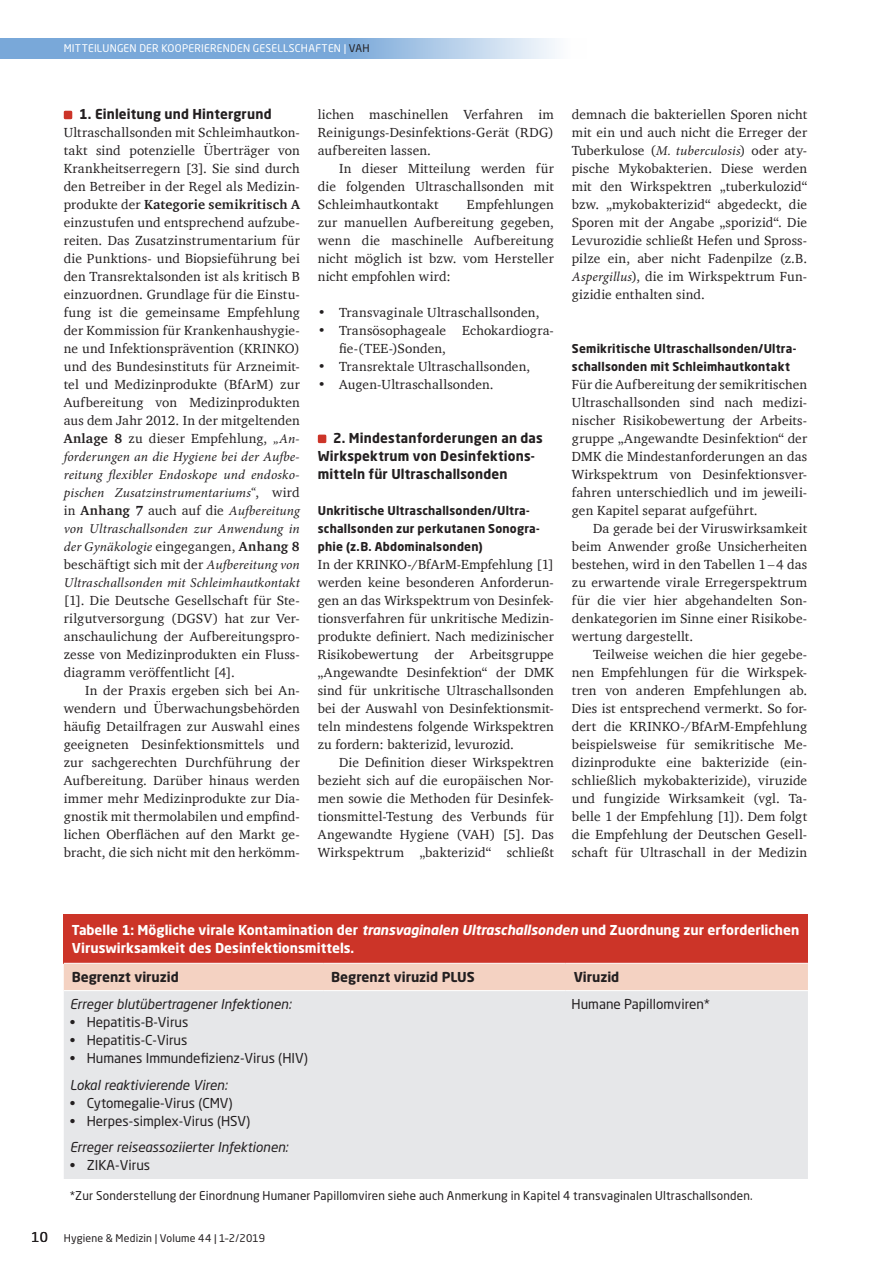
<style>
.page{position:relative;width:893px;height:1263px;background:#fff}
.page>*{position:absolute;margin:0;border:0;box-sizing:border-box;transform-origin:0 0}
.t1{font:13.5px/18px "Charter";letter-spacing:.015em;color:#231f20;text-align:justify}
.t2{font:italic 13.5px/18px "Minion Pro";letter-spacing:.01em;color:#231f20;text-align:justify}
.t3{font:700 13.5px/18px "Neo Sans Pro";letter-spacing:.01em;color:#231f20}
.t4{font:13.5px "Neo Sans Pro";color:#231f20}
.t5{font:700 13.5px/18px "Neo Sans Pro";color:#fff}
.t6{font:italic 13.5px "Neo Sans Pro";color:#231f20}
.t7{font:700 12px/18px "Neo Sans Pro";letter-spacing:.02em;color:#231f20}
.t8{font:12px "Neo Sans Pro";letter-spacing:.01em;color:#231f20}
.t9{font:10.5px "Neo Sans Pro";letter-spacing:.02em;color:#fff}
.t10{font:10.5px "Neo Sans Pro";letter-spacing:.015em;color:#231f20}
.s1{color:#231f20}
.s2{font-weight:700}
.s3{font-family:"Minion Pro";font-style:italic}
.s4{font-family:"Charter";font-style:normal}
.s5{font-family:"Charter";font-weight:700;font-style:normal}
.s6{font-style:italic}
.s7{font-size:13.5px}
</style>
<div class="page">
<svg style="left:0;top:38px;width:555px;height:21px;fill:#79a8d9"></svg>
<div style="left:64px;top:111px;width:8px;height:8px;background:#cc3428;border-radius:2px"></div>
<div style="left:318px;top:435px;width:8px;height:8px;background:#cc3428;border-radius:2px"></div>
<div style="left:64px;top:914px;width:744px;height:49px;background:#cc3428"></div>
<div style="left:64px;top:964px;width:744px;height:26px;background:#f4d2c2"></div>
<div style="left:64px;top:991px;width:744px;height:188px;background:#e6e7e9"></div>
<p class="t9" style="left:64px;top:42px;width:307px">MITTEILUNGEN DER KOOPERIERENDEN GESELLSCHAFTEN | <span class="s1">VAH</span></p>
<p class="t3" style="left:79px;top:105px;width:194px">1. Einleitung und Hintergrund</p>
<p class="t1" style="left:64px;top:123px;width:238px">Ultraschallsonden mit Schleimhautkon&shy;takt sind potenzielle Überträger von Krankheitserregern [3]. Sie sind durch den Betreiber in der Regel als Medizin&shy;produkte der <span class="s2">Kategorie semikritisch A </span>einzustufen und entsprechend aufzube&shy;reiten. Das Zusatzinstrumentarium für die Punktions- und Biopsieführung bei den Transrektalsonden ist als kritisch B einzuordnen. Grundlage für die Einstu&shy;fung ist die gemeinsame Empfehlung der Kommission für Krankenhaushygie&shy;ne und Infektionsprävention (KRINKO) und des Bundesinstituts für Arzneimit&shy;tel und Medizinprodukte (BfArM) zur Aufbereitung von Medizinprodukten aus dem Jahr 2012. In der mitgeltenden <span class="s2">Anlage 8</span> zu dieser Empfehlung, <span class="s3">„An-</span></p>
<p class="t2" style="left:64px;top:448px;width:238px">forderungen an die Hygiene bei der Aufbe&shy;reitung flexibler Endoskope und endosko&shy;pischen Zusatzinstrumentariums“<span class="s4">, wird</span></p>
<p class="t1" style="left:64px;top:501px;width:238px">in <span class="s2">Anhang 7</span> auch auf die <span class="s3">Aufbereitung</span></p>
<p class="t2" style="left:64px;top:520px;width:238px">von Ultraschallsonden zur Anwendung in der Gynäkologie <span class="s4">eingegangen,</span> <span class="s5">Anhang 8</span></p>
<p class="t1" style="left:64px;top:555px;width:238px">beschäftigt sich mit der <span class="s3">Aufbereitung von</span></p>
<p class="t2" style="left:64px;top:574px;width:238px">Ultraschallsonden mit Schleimhautkontakt</p>
<p class="t1" style="left:64px;top:591px;width:238px">[1]. Die Deutsche Gesellschaft für Ste&shy;rilgutversorgung (DGSV) hat zur Ver&shy;anschaulichung der Aufbereitungspro&shy;zesse von Medizinprodukten ein Fluss&shy;diagramm veröffentlicht [4].</p>
<p class="t1" style="left:64px;top:681px;width:238px;text-indent:21px">In der Praxis ergeben sich bei An&shy;wendern und Überwachungsbehörden häufig Detailfragen zur Auswahl eines geeigneten Desinfektionsmittels und zur sachgerechten Durchführung der Aufbereitung. Darüber hinaus werden immer mehr Medizinprodukte zur Dia&shy;gnostik mit thermolabilen und empfind&shy;lichen Oberflächen auf den Markt ge&shy;bracht, die sich nicht mit den herkömm-</p>
<p class="t1" style="left:318px;top:105px;width:238px">lichen maschinellen Verfahren im Reinigungs-Desinfektions-Gerät (RDG) aufbereiten lassen.</p>
<p class="t1" style="left:318px;top:159px;width:238px;text-indent:21px">In dieser Mitteilung werden für die folgenden Ultraschallsonden mit Schleimhautkontakt</p>
<p class="t1" style="left:318px;top:195px;width:238px;text-indent:149px">Empfehlungen zur manuellen Aufbereitung gegeben, wenn die maschinelle Aufbereitung nicht möglich ist bzw. vom Hersteller nicht empfohlen wird:</p>
<p class="t1" style="left:318px;top:303px;width:223px">• Transvaginale Ultraschallsonden,</p>
<p class="t1" style="left:339px;top:321px;width:216px;text-indent:-21px">• Transösophageale Echokardiogra&shy;fie-(TEE-)Sonden,</p>
<p class="t1" style="left:318px;top:357px;width:214px">• Transrektale Ultraschallsonden,</p>
<p class="t1" style="left:318px;top:375px;width:177px">• Augen-Ultraschallsonden.</p>
<p class="t3" style="left:318px;top:429px;width:227px;text-indent:15px">2. Mindestanforderungen an das<br>Wirkspektrum von Desinfektions&shy;mitteln für Ultraschallsonden</p>
<p class="t7" style="left:318px;top:501px;width:223px">Unkritische Ultraschallsonden/Ultra&shy;schallsonden zur perkutanen Sonogra&shy;phie (z.B. Abdominalsonden)</p>
<p class="t1" style="left:318px;top:555px;width:238px">In der KRINKO-/BfArM-Empfehlung [1] werden keine besonderen Anforderun&shy;gen an das Wirkspektrum von Desinfek&shy;tionsverfahren für unkritische Medizin&shy;produkte definiert. Nach medizinischer Risikobewertung der Arbeitsgruppe „Angewandte Desinfektion“ der DMK sind für unkritische Ultraschallsonden bei der Auswahl von Desinfektionsmit&shy;teln mindestens folgende Wirkspektren zu fordern: bakterizid, levurozid.</p>
<p class="t1" style="left:318px;top:753px;width:238px;text-indent:21px">Die Definition dieser Wirkspektren bezieht sich auf die europäischen Nor&shy;men sowie die Methoden für Desinfek&shy;tionsmittel-Testung des Verbunds für Angewandte Hygiene (VAH) [5]. Das Wirkspektrum „bakterizid“ schließt</p>
<p class="t1" style="left:572px;top:105px;width:237px">demnach die bakteriellen Sporen nicht mit ein und auch nicht die Erreger der Tuberkulose (<span class="s3">M. tuberculosis</span>) oder aty&shy;pische Mykobakterien. Diese werden mit den Wirkspektren „tuberkulozid“ bzw. „mykobakterizid“ abgedeckt, die Sporen mit der Angabe „sporizid“. Die Levurozidie schließt Hefen und Spross&shy;pilze ein, aber nicht Fadenpilze (z.B.<br><span class="s3">Aspergillus</span>), die im Wirkspektrum Fun&shy;gizidie enthalten sind.</p>
<p class="t7" style="left:572px;top:339px;width:226px">Semikritische Ultraschallsonden/Ultra&shy;schallsonden mit Schleimhautkontakt</p>
<p class="t1" style="left:572px;top:375px;width:237px">Für die Aufbereitung der semikritischen Ultraschallsonden sind nach medizi&shy;nischer Risikobewertung der Arbeits&shy;gruppe „Angewandte Desinfektion“ der DMK die Mindestanforderungen an das Wirkspektrum von Desinfektionsver&shy;fahren unterschiedlich und im jeweili&shy;gen Kapitel separat aufgeführt.</p>
<p class="t1" style="left:572px;top:519px;width:237px;text-indent:21px">Da gerade bei der Viruswirksamkeit beim Anwender große Unsicherheiten bestehen, wird in den Tabellen 1–4 das zu erwartende virale Erregerspektrum für die vier hier abgehandelten Son&shy;denkategorien im Sinne einer Risikobe&shy;wertung dargestellt.</p>
<p class="t1" style="left:572px;top:645px;width:237px;text-indent:21px">Teilweise weichen die hier gegebe&shy;nen Empfehlungen für die Wirkspek&shy;tren von anderen Empfehlungen ab.<br>Dies ist entsprechend vermerkt. So for&shy;dert die KRINKO-/BfArM-Empfehlung beispielsweise für semikritische Me&shy;dizinprodukte eine bakterizide (ein&shy;schließlich mykobakterizide), viruzide und fungizide Wirksamkeit (vgl. Ta&shy;belle 1 der Empfehlung [1]). Dem folgt die Empfehlung der Deutschen Gesell&shy;schaft für Ultraschall in der Medizin</p>
<p class="t5" style="left:72px;top:920px;width:729px">Tabelle 1: Mögliche virale Kontamination der <span class="s6">transvaginalen Ultraschallsonden</span> und Zuordnung zur erforderlichen<br>Viruswirksamkeit des Desinfektionsmittels.</p>
<p class="t3" style="left:72px;top:968px;width:108px">Begrenzt viruzid</p>
<p class="t3" style="left:331px;top:968px;width:145px">Begrenzt viruzid PLUS</p>
<p class="t3" style="left:574px;top:968px;width:47px">Viruzid</p>
<p class="t6" style="left:70px;top:996px;width:223px">Erreger blutübertragener Infektionen:</p>
<p class="t4" style="left:70px;top:1014px;width:120px">• Hepatitis-B-Virus</p>
<p class="t4" style="left:70px;top:1032px;width:119px">• Hepatitis-C-Virus</p>
<p class="t4" style="left:70px;top:1050px;width:240px">• Humanes Immundefizienz-Virus (HIV)</p>
<p class="t6" style="left:70px;top:1077px;width:159px">Lokal reaktivierende Viren:</p>
<p class="t4" style="left:70px;top:1095px;width:164px">• Cytomegalie-Virus (CMV)</p>
<p class="t4" style="left:70px;top:1113px;width:182px">• Herpes-simplex-Virus (HSV)</p>
<p class="t6" style="left:70px;top:1139px;width:220px">Erreger reiseassoziierter Infektionen:</p>
<p class="t4" style="left:70px;top:1157px;width:82px">• ZIKA-Virus</p>
<p class="t4" style="left:572px;top:996px;width:140px">Humane Papillomviren*</p>
<p class="t8" style="left:70px;top:1188px;width:684px">*Zur Sonderstellung der Einordnung Humaner Papillomviren siehe auch Anmerkung in Kapitel 4 transvaginalen Ultraschallsonden.</p>
<p class="t10" style="left:31px;top:1231px;width:235px"><span class="s7">10</span> Hygiene &amp; Medizin | Volume 44 | 1–2/2019</p>
</div>
